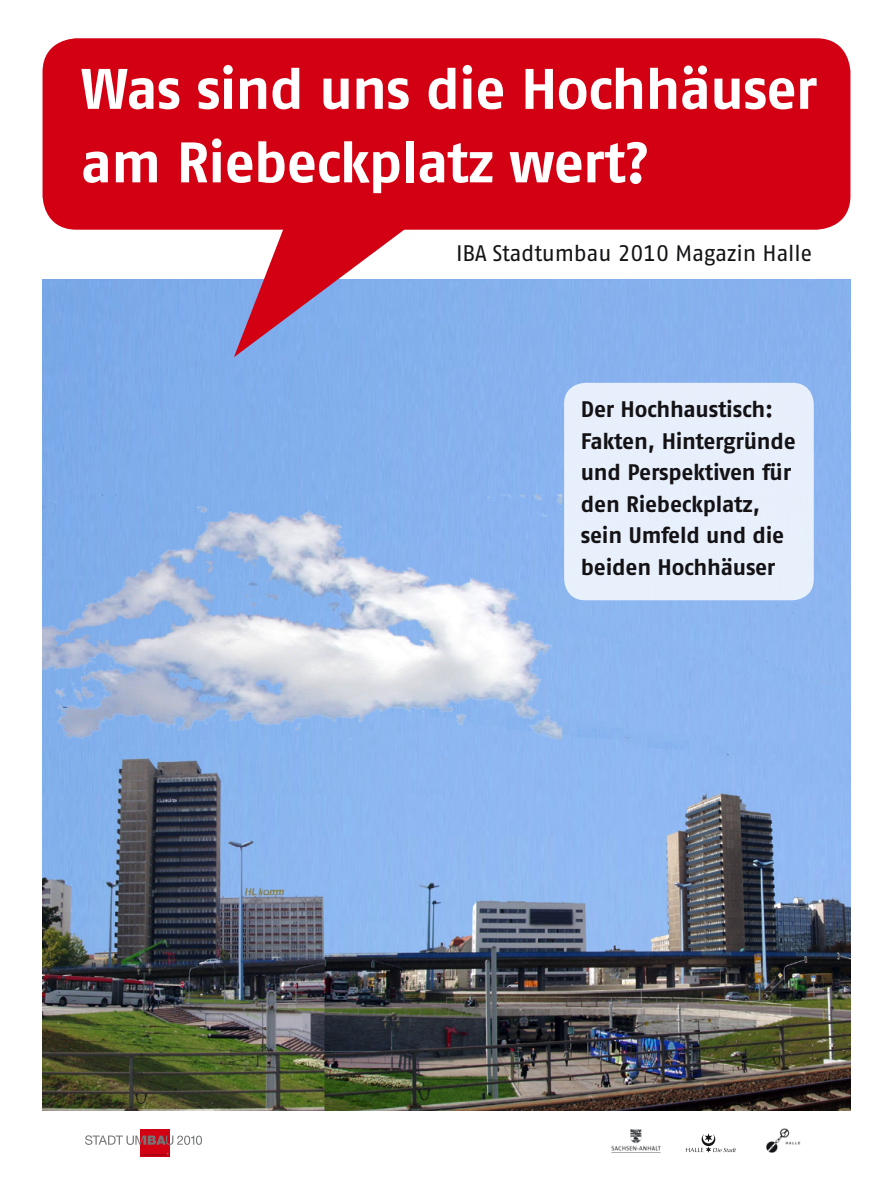
<style>
.page{position:relative;width:893px;height:1191px;background:#fff}
.page>*{position:absolute;margin:0;border:0;box-sizing:border-box;transform-origin:0 0}
.t1{font:57px/73.5px "Fago No Bold Tf";letter-spacing:-.015em;color:#fff}
.t2{font:22.5px/31.5px "Fago No Bold Tf";letter-spacing:-.01em;color:#141215}
.t3{font:22.5px "Fago No Regular Tf";letter-spacing:-.015em;color:#141215}
</style>
<div class="page">
<img style="left:43px;top:279px;width:807px;height:831px">
<div style="left:43px;top:38px;width:807px;height:192px;background:#d30014;border-radius:34px"></div>
<svg style="left:234px;top:229px;width:204px;height:128px"></svg>
<svg style="left:686px;top:1133px;width:50px;height:19px"></svg>
<img style="left:611px;top:1129px;width:50px;height:22px">
<img style="left:766px;top:1128px;width:35px;height:25px">
<div style="left:141px;top:1129px;width:29px;height:28px;background:#d30014"></div>
<svg style="left:85px;top:1135px;width:117px;height:9px"></svg>
<svg style="left:142px;top:1152px;width:27px;height:3px"></svg>
<div style="left:564px;top:383px;width:250px;height:217px;background:#e7effc;border-radius:21px"></div>
<h1 class="t1" style="left:81px;top:51px;width:738px">Was sind uns die Hochhäuser am Riebeckplatz wert?</h1>
<p class="t3" style="left:456px;top:240px;width:358px">IBA Stadtumbau 2010 Magazin Halle</p>
<p class="t2" style="left:581px;top:393px;width:216px">Der Hochhaustisch:<br>Fakten, Hintergründe und Perspektiven für den Riebeckplatz, sein Umfeld und die beiden Hochhäuser</p>
</div>
